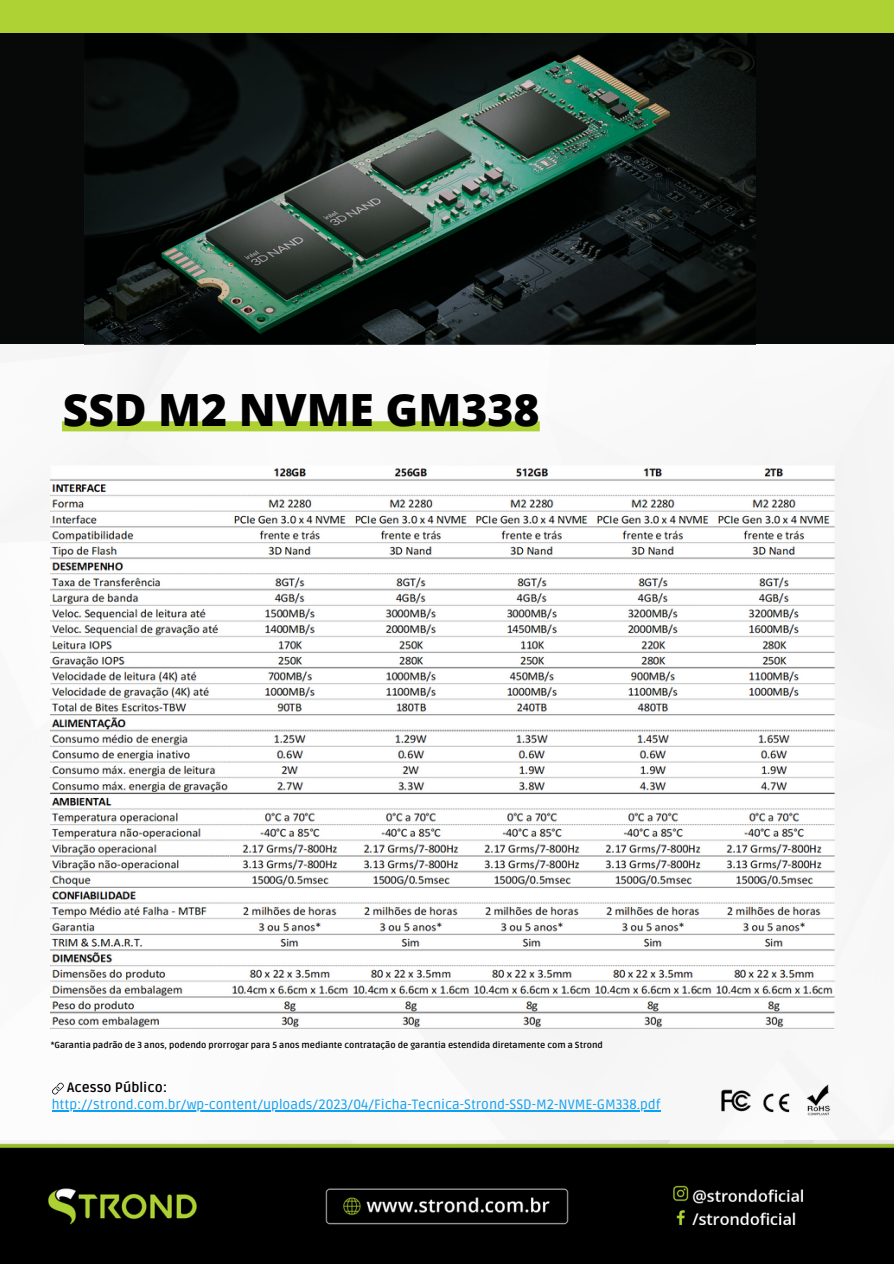
<style>
.page{position:relative;width:894px;height:1264px;background:#fff}
.page>*{position:absolute;margin:0;border:0;box-sizing:border-box;transform-origin:0 0}
.t1{font:800 44.4px "Open Sans";color:#000}
.t2{font:13.5px "Ruda";color:#0c9ff2}
.t3{font:700 13.5px "Ruda";color:#000}
.t4{font:700 8.85px "Ruda";color:#000}
</style>
<div class="page">
<img style="left:1px;top:34px;width:892px;height:1101px">
<img style="left:0;top:1140px;width:893px;height:123px">
<div style="left:62px;top:421px;width:477px;height:10px;background:#aed234"></div>
<div style="left:0;top:0;width:893px;height:34px;background:#aed234"></div>
<div style="left:0;top:34px;width:892px;height:310px;background:#060908"></div>
<img style="left:85px;top:34px;width:670px;height:311px">
<img style="left:51px;top:466px;width:782px;height:562px">
<img style="left:717px;top:1082px;width:35px;height:39px">
<img style="left:757px;top:1088px;width:37px;height:28px">
<img style="left:800px;top:1082px;width:33px;height:39px">
<svg style="left:52px;top:1082px;width:12px;height:12px"></svg>
<hr style="left:52px;top:1110px;width:608px;height:1px;background:#0c9ff2">
<h1 class="t1" style="left:63px;top:378px;width:478px">SSD M2 NVME GM338</h1>
<p class="t4" style="left:51px;top:1040px;width:553px">*Garantia padrão de 3 anos, podendo prorrogar para 5 anos mediante contratação de garantia estendida diretamente com a Strond</p>
<h2 class="t3" style="left:67px;top:1079px;width:101px">Acesso Público:</h2>
<h2 class="t2" style="left:52px;top:1096px;width:610px">http://strond.com.br/wp-content/uploads/2023/04/Ficha-Tecnica-Strond-SSD-M2-NVME-GM338.pdf</h2>
</div>
